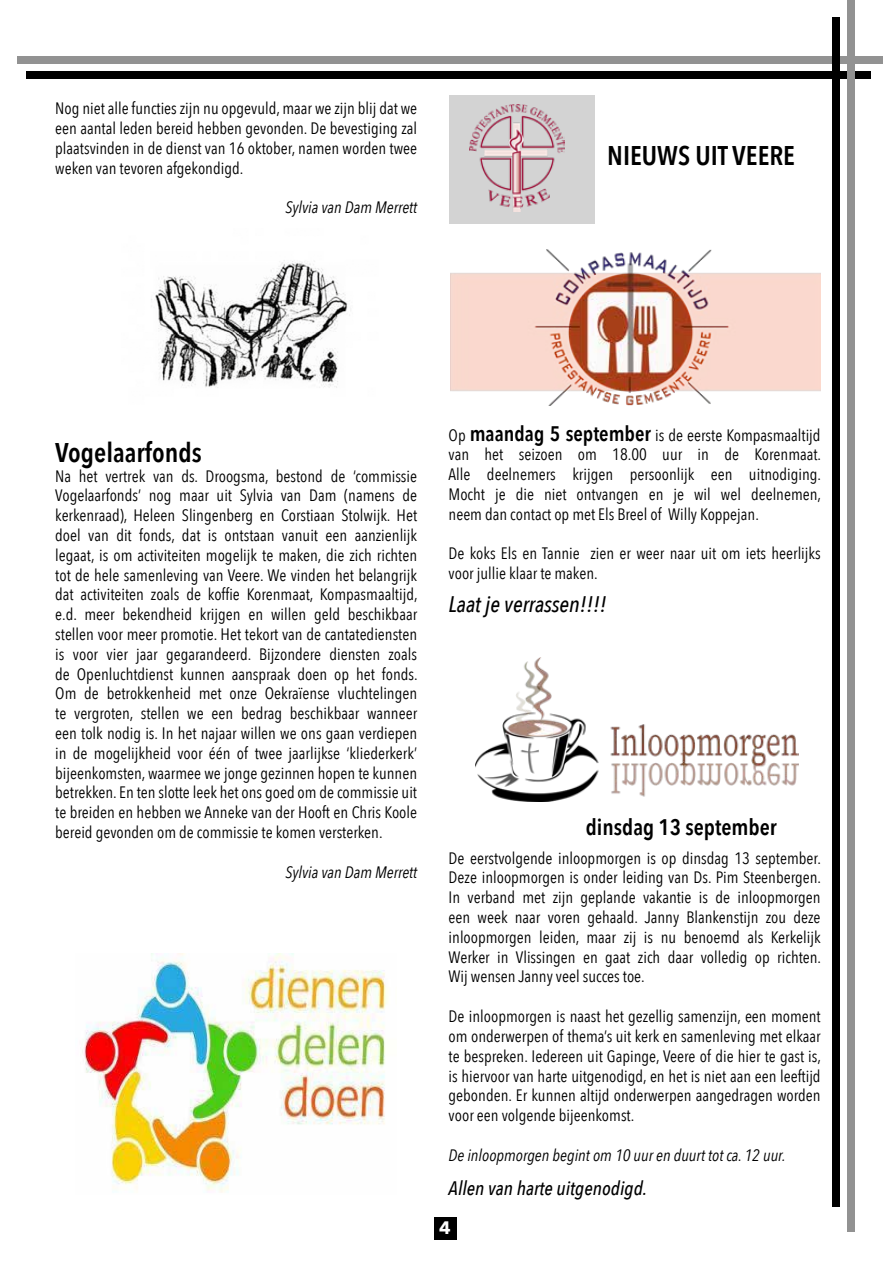
<style>
.page{position:relative;width:893px;height:1263px;background:#fff}
.page>*{position:absolute;margin:0;border:0;box-sizing:border-box;transform-origin:0 0}
.t1{font:600 27px "Avenir Next Condensed";color:#000}
.t2{font:italic 500 22.5px "Avenir Next Condensed";color:#000}
.t3{font:600 22.5px "Avenir Next Condensed";color:#000}
.t4{font:italic 500 19.5px "Avenir Next Condensed";color:#000}
.t5{font:700 18px "Avenir Next";color:#fff}
.t6{font:16.5px/19.8px "Avenir Next Condensed";color:#000;text-align:justify}
.t7{font:italic 16.5px "Avenir Next Condensed";color:#000}
.s1{font-weight:600;font-size:21px}
</style>
<div class="page">
<div style="left:27px;top:71px;width:844px;height:8px;background:#000"></div>
<div style="left:847px;top:0;width:8px;height:1231px;background:#929292"></div>
<div style="left:17px;top:56px;width:866px;height:8px;background:#929292"></div>
<div style="left:832px;top:17px;width:8px;height:1189px;background:#000"></div>
<div style="left:434px;top:1217px;width:23px;height:22px;background:#000"></div>
<img style="left:151px;top:260px;width:199px;height:128px">
<div style="left:449px;top:95px;width:146px;height:129px;background:#d3d3d3"></div>
<img style="left:469px;top:105px;width:95px;height:106px">
<img style="left:451px;top:249px;width:370px;height:156px">
<img style="left:476px;top:657px;width:322px;height:145px">
<img style="left:82px;top:954px;width:306px;height:239px">
<p class="t6" style="left:55px;top:98px;width:363px">Nog niet alle functies zijn nu opgevuld, maar we zijn blij dat we een aantal leden bereid hebben gevonden. De bevestiging zal plaatsvinden in de dienst van 16 oktober, namen worden twee weken van tevoren afgekondigd.</p>
<p class="t7" style="left:286px;top:198px;width:133px">Sylvia van Dam Merrett</p>
<h1 class="t1" style="left:607px;top:132px;width:189px">NIEUWS UIT VEERE</h1>
<h1 class="t1" style="left:55px;top:429px;width:148px">Vogelaarfonds</h1>
<p class="t6" style="left:55px;top:465px;width:364px">Na het vertrek van ds. Droogsma, bestond de ‘commissie Vogelaarfonds’ nog maar uit Sylvia van Dam (namens de kerkenraad), Heleen Slingenberg en Corstiaan Stolwijk. Het doel van dit fonds, dat is ontstaan vanuit een aanzienlijk legaat, is om activiteiten mogelijk te maken, die zich richten tot de hele samenleving van Veere. We vinden het belangrijk dat activiteiten zoals de koffie Korenmaat, Kompasmaaltijd, e.d. meer bekendheid krijgen en willen geld beschikbaar stellen voor meer promotie. Het tekort van de cantatediensten is voor vier jaar gegarandeerd. Bijzondere diensten zoals de Openluchtdienst kunnen aanspraak doen op het fonds.<br>Om de betrokkenheid met onze Oekraïense vluchtelingen te vergroten, stellen we een bedrag beschikbaar wanneer een tolk nodig is. In het najaar willen we ons gaan verdiepen in de mogelijkheid voor één of twee jaarlijkse ‘kliederkerk’ bijeenkomsten, waarmee we jonge gezinnen hopen te kunnen betrekken. En ten slotte leek het ons goed om de commissie uit te breiden en hebben we Anneke van der Hooft en Chris Koole bereid gevonden om de commissie te komen versterken.</p>
<p class="t7" style="left:286px;top:862px;width:133px">Sylvia van Dam Merrett</p>
<p class="t6" style="left:449px;top:424px;width:374px">Op <span class="s1">maandag 5 september</span> is de eerste Kompasmaaltijd van het seizoen om 18.00 uur in de Korenmaat.<br>Alle deelnemers krijgen persoonlijk een uitnodiging.<br>Mocht je die niet ontvangen en je wil wel deelnemen, neem dan contact op met Els Breel of Willy Koppejan.</p>
<p class="t6" style="left:449px;top:543px;width:374px">De koks Els en Tannie zien er weer naar uit om iets heerlijks voor jullie klaar te maken.</p>
<h2 class="t2" style="left:449px;top:590px;width:159px">Laat je verrassen!!!!</h2>
<h2 class="t3" style="left:586px;top:807px;width:193px">dinsdag 13 september</h2>
<p class="t6" style="left:449px;top:847px;width:374px">De eerstvolgende inloopmorgen is op dinsdag 13 september.<br>Deze inloopmorgen is onder leiding van Ds. Pim Steenbergen.<br>In verband met zijn geplande vakantie is de inloopmorgen een week naar voren gehaald. Janny Blankenstijn zou deze inloopmorgen leiden, maar zij is nu benoemd als Kerkelijk Werker in Vlissingen en gaat zich daar volledig op richten.<br>Wij wensen Janny veel succes toe.</p>
<p class="t6" style="left:449px;top:1006px;width:374px">De inloopmorgen is naast het gezellig samenzijn, een moment om onderwerpen of thema’s uit kerk en samenleving met elkaar te bespreken. Iedereen uit Gapinge, Veere of die hier te gast is, is hiervoor van harte uitgenodigd, en het is niet aan een leeftijd gebonden. Er kunnen altijd onderwerpen aangedragen worden voor een volgende bijeenkomst.</p>
<p class="t7" style="left:449px;top:1145px;width:339px">De inloopmorgen begint om 10 uur en duurt tot ca. 12 uur.</p>
<p class="t4" style="left:449px;top:1176px;width:200px">Allen van harte uitgenodigd.</p>
<p class="t5" style="left:439px;top:1212px;width:13px">4</p>
</div>
